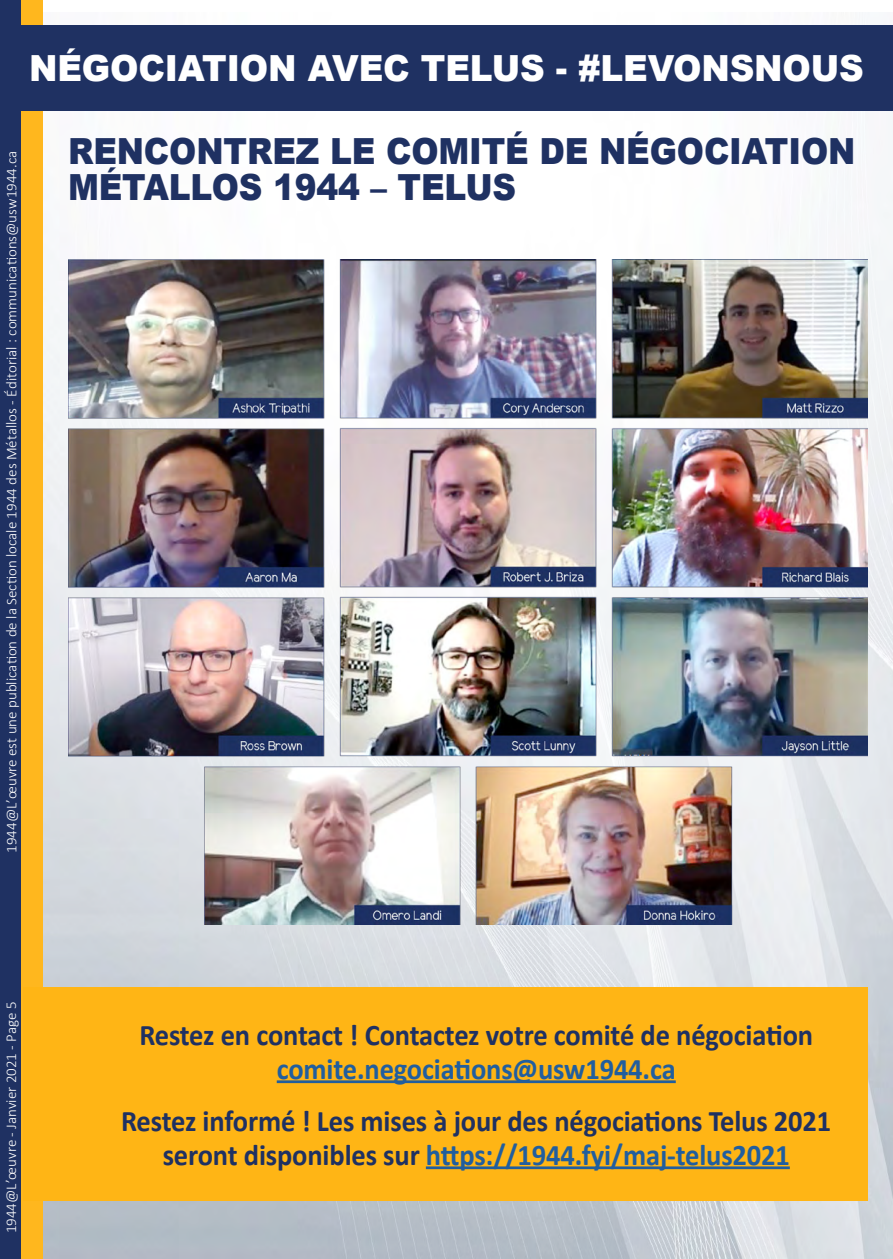
<style>
.page{position:relative;width:893px;height:1259px;background:#fff}
.page>*{position:absolute;margin:0;border:0;box-sizing:border-box;transform-origin:0 0}
.t1{font:900 36px/36px "Arial";letter-spacing:-.005em;color:#1f3162;scale:.91 1}
.t2{font:900 36px "Arial";letter-spacing:-.005em;color:#fff;scale:.95 1}
.t3{font:700 30px/34.5px "Calibri";letter-spacing:-.005em;color:#1f3162;text-align:center;scale:.95 1}
.t4{font:700 30px "Calibri";letter-spacing:-.005em;color:#215e9e;scale:.95 1}
.t5{font:300 15px "Calibri";color:#fff}
.s1{color:#215e9e}
</style>
<div class="page">
<img style="left:43px;top:19px;width:850px;height:1240px">
<div style="left:0;top:0;width:21px;height:1259px;background:#1f3162"></div>
<div style="left:21px;top:0;width:22px;height:1259px;background:#ffb71e"></div>
<div style="left:0;top:26px;width:893px;height:85px;background:#1f3162"></div>
<div style="left:23px;top:986px;width:844px;height:214px;background:#ffb515"></div>
<hr style="left:277px;top:1080px;width:399px;height:3px;background:#215e9e">
<hr style="left:426px;top:1166px;width:364px;height:3px;background:#215e9e">
<img style="left:68px;top:260px;width:799px;height:664px">
<p class="t2" style="left:29px;top:42px;width:880px">NÉGOCIATION AVEC TELUS - #LEVONSNOUS</p>
<p class="t5" style="left:2px;top:853px;width:703px;rotate:-90deg">1944@L’œuvre est une publication de la Section locale 1944 des Métallos - Éditorial : communications@usw1944.ca</p>
<p class="t1" style="left:68px;top:132px;width:867px">RENCONTREZ LE COMITÉ DE NÉGOCIATION<br>MÉTALLOS 1944 – TELUS</p>
<p class="t5" style="left:2px;top:1233px;width:233px;rotate:-90deg">1944@L’œuvre - Janvier 2021 - Page 5</p>
<p class="t3" style="left:139px;top:1017px;width:711px">Restez en contact ! Contactez votre comité de négociation</p>
<p class="t4" style="left:277px;top:1050px;width:422px">comite.negociations@usw1944.ca</p>
<p class="t3" style="left:121px;top:1103px;width:749px">Restez informé ! Les mises à jour des négociations Telus 2021 seront disponibles sur <span class="s1">https://1944.fyi/maj-telus2021</span></p>
</div>
